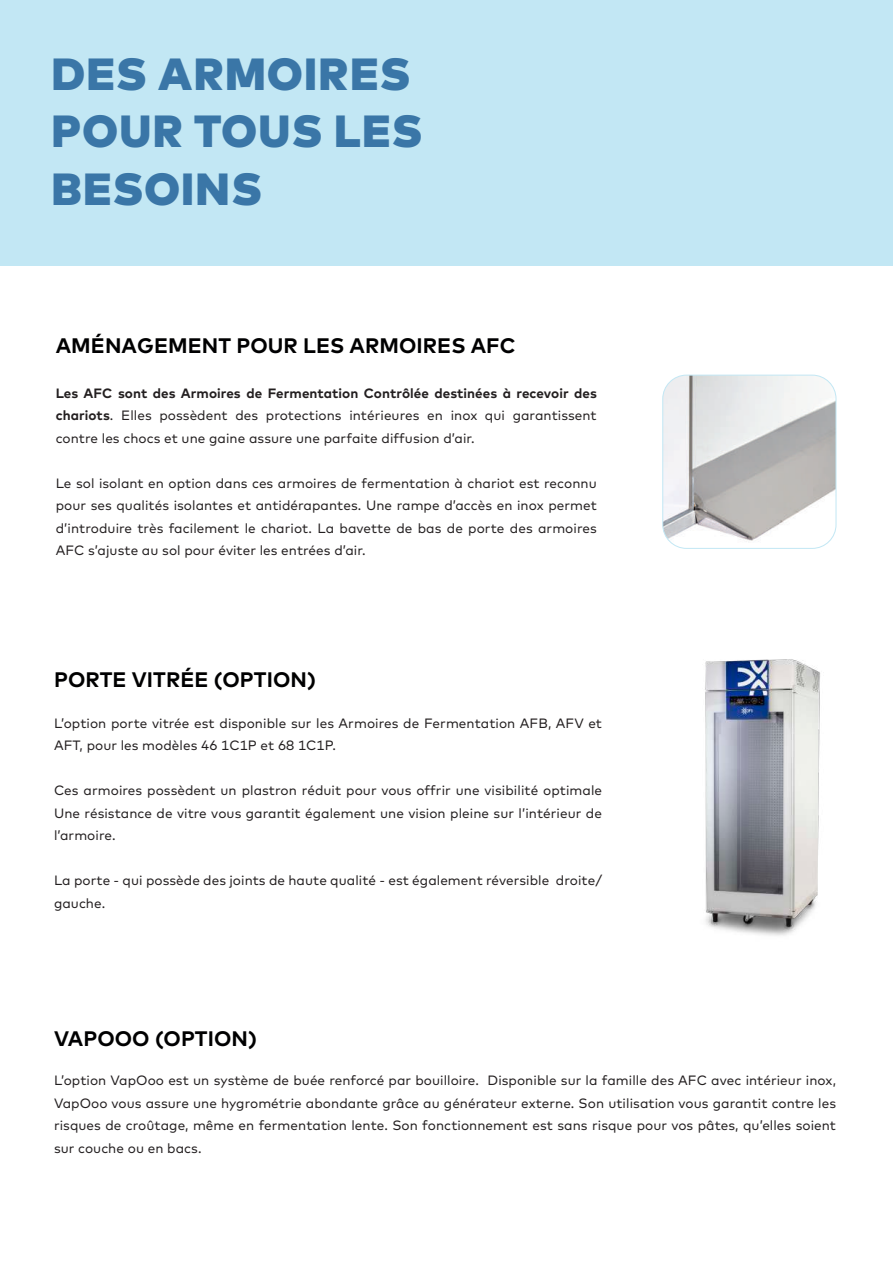
<style>
.page{position:relative;width:893px;height:1263px;background:#fff}
.page>*{position:absolute;margin:0;border:0;box-sizing:border-box;transform-origin:0 0}
.t1{font:900 45px/57.6px "Mark";letter-spacing:.03em;color:#3a76a7}
.t2{font:700 21px "Mark";letter-spacing:.005em;color:#000001}
.t3{font:13.5px/22.5px "Mark";letter-spacing:.005em;color:#231f20;text-align:justify}
.s1{font-weight:700}
</style>
<div class="page">
<div style="left:0;top:0;width:893px;height:266px;background:#c2e7f4"></div>
<img style="left:664px;top:375px;width:172px;height:172px">
<div style="left:662px;top:375px;width:174px;height:174px;border:1px solid #c2e7f4;border-radius:24px"></div>
<img style="left:705px;top:659px;width:115px;height:277px">
<h1 class="t1" style="left:51px;top:44px;width:372px">DES ARMOIRES<br>POUR TOUS LES<br>BESOINS</h1>
<h2 class="t2" style="left:56px;top:332px;width:461px">AMÉNAGEMENT POUR LES ARMOIRES AFC</h2>
<p class="t3" style="left:56px;top:382px;width:543px"><span class="s1">Les AFC sont des Armoires de Fermentation Contrôlée destinées à recevoir des chariots</span>. Elles possèdent des protections intérieures en inox qui garantissent contre les chocs et une gaine assure une parfaite diffusion d’air.</p>
<p class="t3" style="left:56px;top:472px;width:543px">Le sol isolant en option dans ces armoires de fermentation à chariot est reconnu pour ses qualités isolantes et antidérapantes. Une rampe d’accès en inox permet d’introduire très facilement le chariot. La bavette de bas de porte des armoires AFC s’ajuste au sol pour éviter les entrées d’air.</p>
<h2 class="t2" style="left:54px;top:666px;width:263px">PORTE VITRÉE (OPTION)</h2>
<p class="t3" style="left:54px;top:711px;width:550px">L’option porte vitrée est disponible sur les Armoires de Fermentation AFB, AFV et<br>AFT, pour les modèles 46 1C1P et 68 1C1P.</p>
<p class="t3" style="left:54px;top:779px;width:550px">Ces armoires possèdent un plastron réduit pour vous offrir une visibilité optimale Une résistance de vitre vous garantit également une vision pleine sur l’intérieur de l’armoire.</p>
<p class="t3" style="left:54px;top:869px;width:550px">La porte - qui possède des joints de haute qualité - est également réversible droite/ gauche.</p>
<h2 class="t2" style="left:54px;top:1025px;width:205px">VAPOOO (OPTION)</h2>
<p class="t3" style="left:54px;top:1069px;width:784px">L’option VapOoo est un système de buée renforcé par bouilloire. Disponible sur la famille des AFC avec intérieur inox, VapOoo vous assure une hygrométrie abondante grâce au générateur externe. Son utilisation vous garantit contre les risques de croûtage, même en fermentation lente. Son fonctionnement est sans risque pour vos pâtes, qu’elles soient sur couche ou en bacs.</p>
</div>
